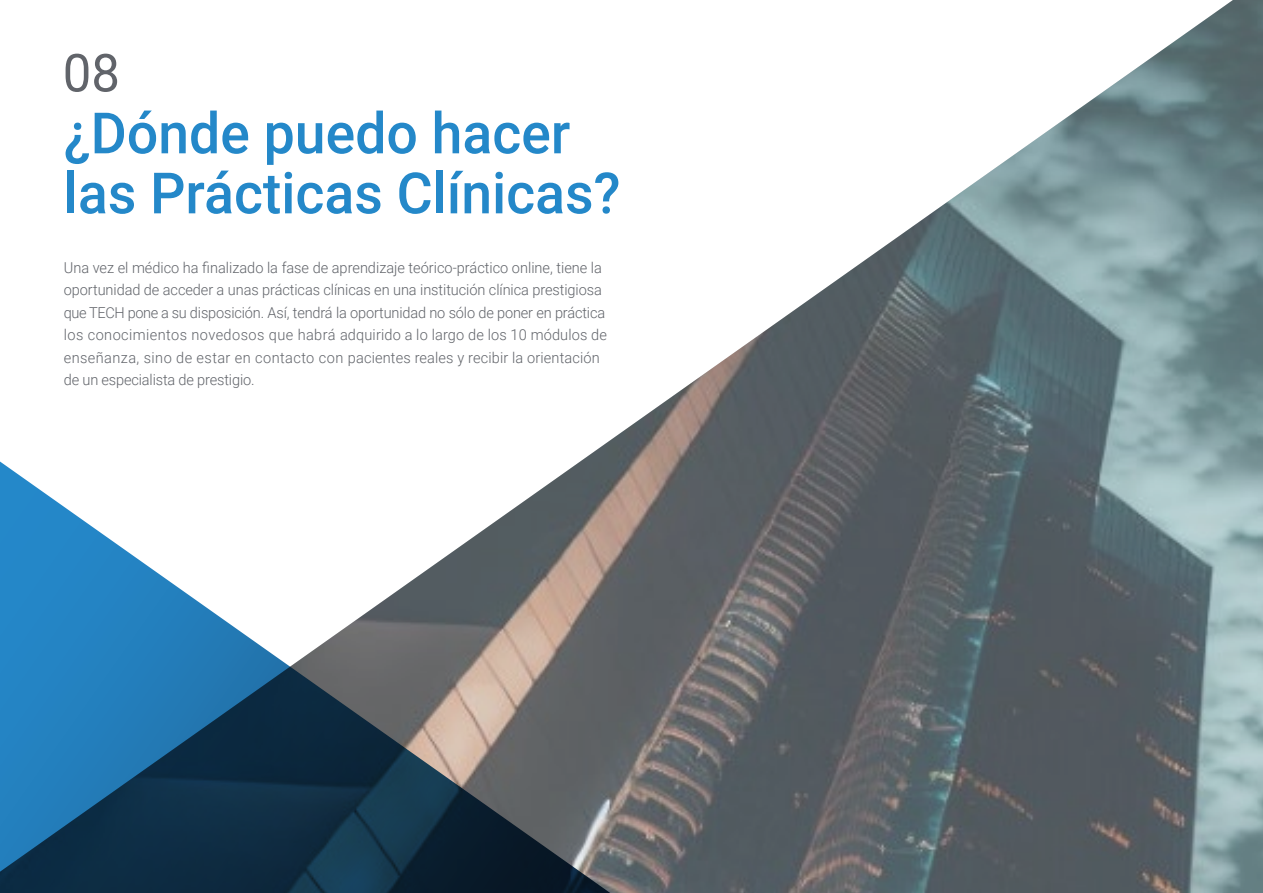
<style>
.page{position:relative;width:1263px;height:893px;background:#fff}
.page>*{position:absolute;margin:0;border:0;box-sizing:border-box;transform-origin:0 0}
.t1{font:500 57px/60px "Roboto";color:#2488c9}
.t2{font:52.5px "Roboto";color:#61646a}
.t3{font:300 15px/22.5px "Roboto";color:#61646a}
</style>
<div class="page">
<img style="left:602px;top:0;width:661px;height:893px">
<svg style="left:0;top:446px;width:640px;height:447px"></svg>
<h2 class="t2" style="left:63px;top:36px;width:59px">08</h2>
<h1 class="t1" style="left:64px;top:101px;width:558px">¿Dónde puedo hacer las Prácticas Clínicas?</h1>
<p class="t3" style="left:64px;top:255px;width:545px">Una vez el médico ha finalizado la fase de aprendizaje teórico-práctico online, tiene la oportunidad de acceder a unas prácticas clínicas en una institución clínica prestigiosa que TECH pone a su disposición. Así, tendrá la oportunidad no sólo de poner en práctica los conocimientos novedosos que habrá adquirido a lo largo de los 10 módulos de enseñanza, sino de estar en contacto con pacientes reales y recibir la orientación de un especialista de prestigio.</p>
</div>
